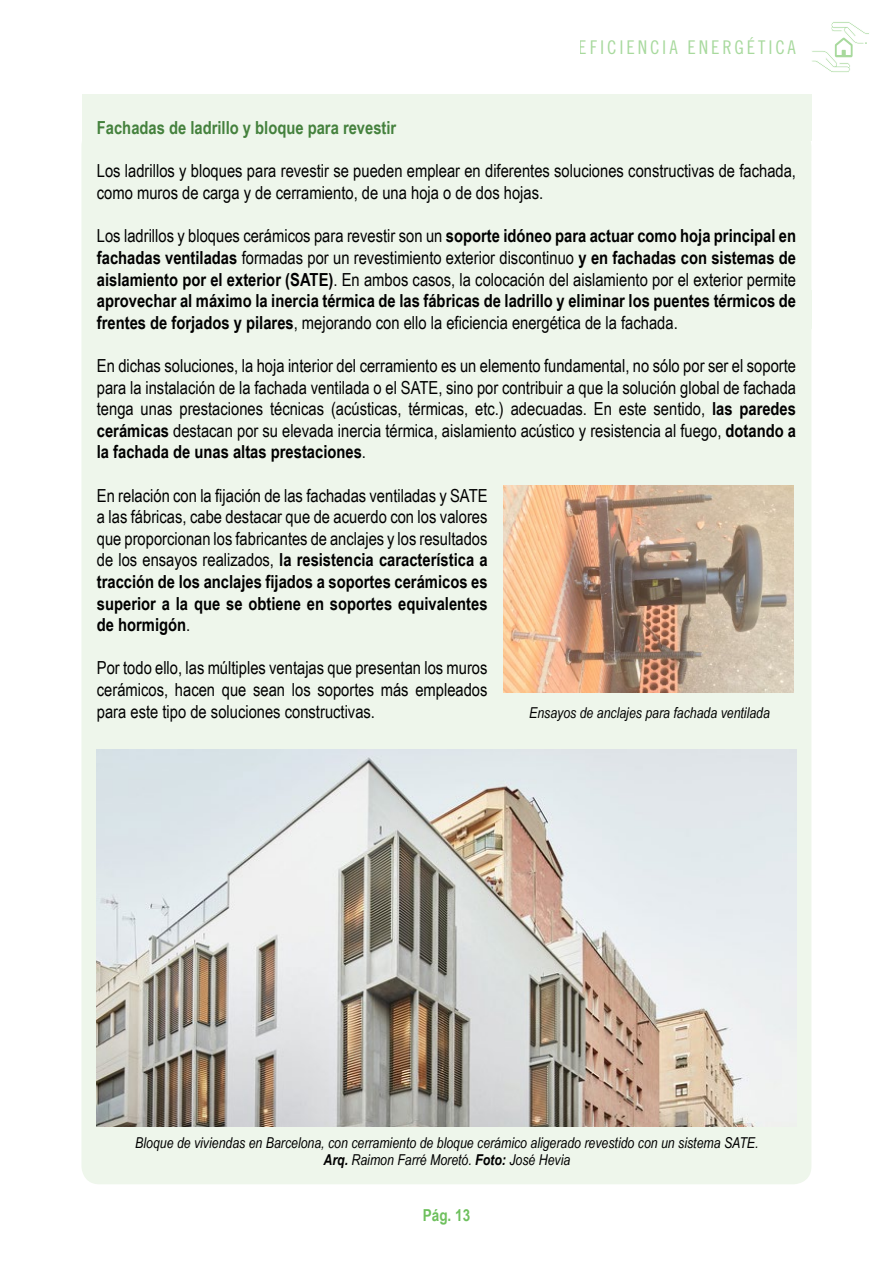
<style>
.page{position:relative;width:893px;height:1263px;background:#fff}
.page>*{position:absolute;margin:0;border:0;box-sizing:border-box;transform-origin:0 0}
.t1{font:18.9px "Trade Gothic LT Std Cn 18";letter-spacing:.15em;color:#6ec05d}
.t2{font:18px/21.6px "Arial Narrow";color:#000;text-align:justify}
.t3{font:700 18px/21.6px "Arial Narrow";color:#000;text-align:justify}
.t4{font:700 18px "Arial Narrow";color:#44813d}
.t5{font:700 16.5px "Arial Narrow";color:#6ec05d}
.t6{font:italic 15px/16.5px "Arial Narrow";color:#000;text-align:center}
.s1{font-weight:400}
.s2{font-weight:700}
</style>
<div class="page">
<div style="left:81px;top:128px;width:730px;height:1056px;background:#eef6eb;border-radius:18px"></div>
<svg style="left:812px;top:22px;width:57px;height:50px"></svg>
<div style="left:82px;top:291px;width:730px;height:38px;background:#eef6eb"></div>
<div style="left:81px;top:94px;width:730px;height:47px;background:#eef6eb"></div>
<img style="left:503px;top:486px;width:291px;height:206px">
<img style="left:97px;top:749px;width:699px;height:378px">
<p class="t1" style="left:579px;top:36px;width:219px">EFICIENCIA ENERGÉTICA</p>
<p class="t4" style="left:97px;top:114px;width:301px">Fachadas de ladrillo y bloque para revestir</p>
<p class="t2" style="left:97px;top:160px;width:701px">Los ladrillos y bloques para revestir se pueden emplear en diferentes soluciones constructivas de fachada, como muros de carga y de cerramiento, de una hoja o de dos hojas.</p>
<p class="t3" style="left:97px;top:224px;width:701px"><span class="s1">Los ladrillos y bloques cerámicos para revestir son un</span> soporte idóneo para actuar como hoja principal en fachadas ventiladas <span class="s1">formadas por un revestimiento exterior discontinuo</span> y en fachadas con sistemas de aislamiento por el exterior (SATE)<span class="s1">. En ambos casos, la colocación del aislamiento por el exterior permite </span>aprovechar al máximo la inercia térmica de las fábricas de ladrillo y eliminar los puentes térmicos de frentes de forjados y pilares<span class="s1">, mejorando con ello la eficiencia energética de la fachada.</span></p>
<p class="t2" style="left:97px;top:354px;width:701px">En dichas soluciones, la hoja interior del cerramiento es un elemento fundamental, no sólo por ser el soporte para la instalación de la fachada ventilada o el SATE, sino por contribuir a que la solución global de fachada tenga unas prestaciones técnicas (acústicas, térmicas, etc.) adecuadas. En este sentido, <span class="s2">las paredes cerámicas</span> destacan por su elevada inercia térmica, aislamiento acústico y resistencia al fuego, <span class="s2">dotando a la fachada de unas altas prestaciones</span>.</p>
<p class="t2" style="left:97px;top:484px;width:392px">En relación con la fijación de las fachadas ventiladas y SATE a las fábricas, cabe destacar que de acuerdo con los valores que proporcionan los fabricantes de anclajes y los resultados de los ensayos realizados, <span class="s2">la resistencia característica a tracción de los anclajes fijados a soportes cerámicos es superior a la que se obtiene en soportes equivalentes de hormigón</span>.</p>
<p class="t2" style="left:97px;top:656px;width:392px">Por todo ello, las múltiples ventajas que presentan los muros cerámicos, hacen que sean los soportes más empleados para este tipo de soluciones constructivas.</p>
<p class="t6" style="left:529px;top:704px;width:242px">Ensayos de anclajes para fachada ventilada</p>
<p class="t6" style="left:135px;top:1135px;width:625px">Bloque de viviendas en Barcelona, con cerramiento de bloque cerámico aligerado revestido con un sistema SATE.<br><span class="s2">Arq.</span> Raimon Farré Moretó. <span class="s2">Foto:</span> José Hevia</p>
<p class="t5" style="left:423px;top:1203px;width:49px">Pág. 13</p>
</div>
